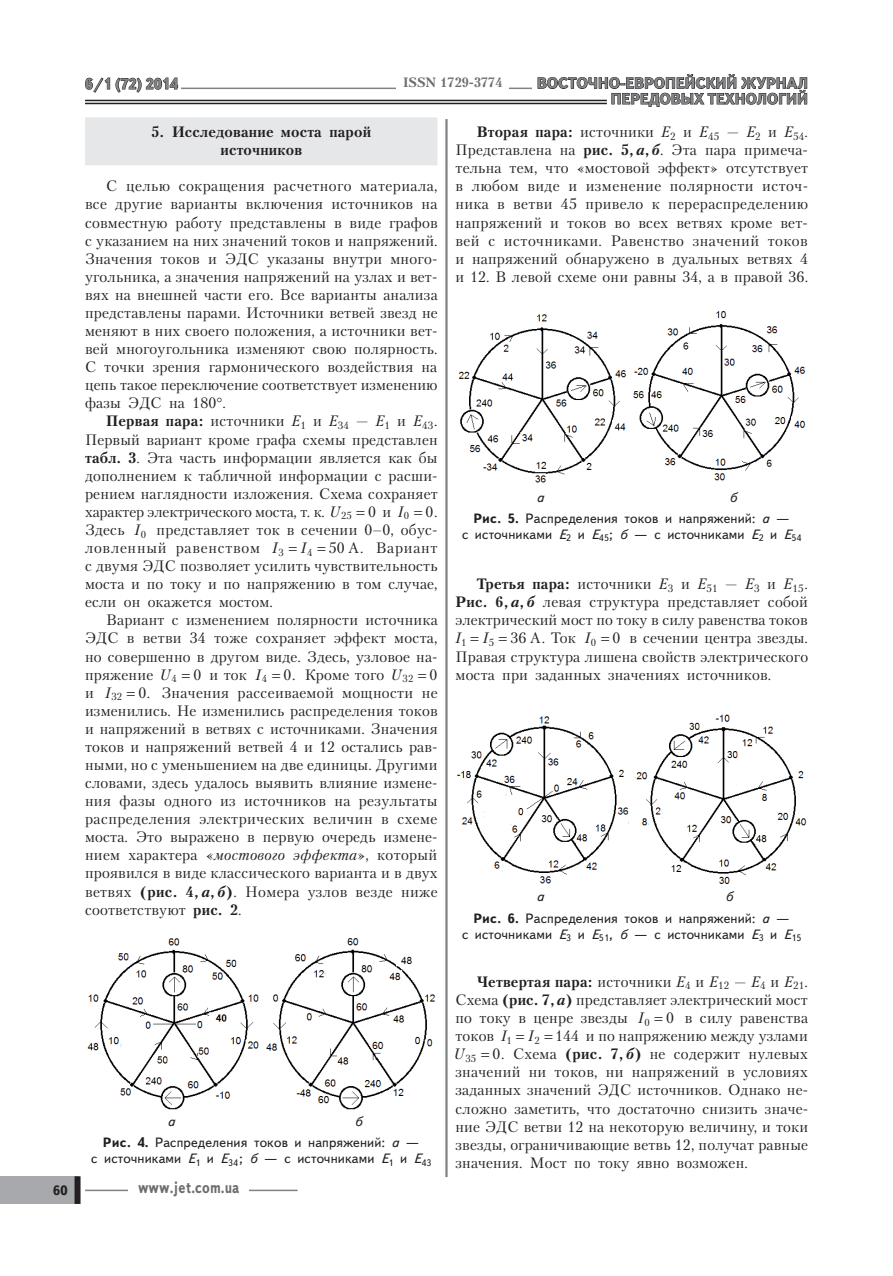
<style>
.page{position:relative;width:893px;height:1276px;background:#fff}
.page>*{position:absolute;margin:0;border:0;box-sizing:border-box;transform-origin:0 0}
.t1{font:700 16.2px "Text Book C";color:#6c6d70;scale:.83 1}
.t2{font:15px/18px "Petersburg C";letter-spacing:.01em;color:#231f20;text-align:justify}
.t3{font:700 15px/15.8px "Text Book C";color:#808285;text-align:right}
.t4{font:700 15px/18px "Petersburg C";letter-spacing:.01em;color:#231f20;text-align:center}
.t5{font:15px "Petersburg C";letter-spacing:.05em;color:#231f20}
.t6{font:italic 15px "Petersburg C";color:#231f20}
.t7{font:13.5px/21.8px "Text Book C";letter-spacing:.01em;color:#231f20}
.t8{font:700 13.5px "Petersburg C";color:#6c6d70}
.t9{font:italic 13.5px "Text Book C";color:#231f20}
.t10{font:700 13.5px "Text Book C";color:#231f20}
.t11{font:10.2px "Petersburg C";color:#231f20}
.s1{font-weight:700}
.s2{font-style:italic}
.s3{font-weight:700;font-style:italic}
</style>
<div class="page">
<svg style="left:537px;top:74px;width:270px;height:33px"></svg>
<svg style="left:85px;top:77px;width:93px;height:16px"></svg>
<hr style="left:85px;top:100px;width:522px;height:1px;background:#231f20">
<hr style="left:85px;top:103px;width:522px;height:1px;background:#231f20">
<hr style="left:181px;top:88px;width:351px;height:1px;background:#808285">
<div style="left:0;top:1176px;width:79px;height:28px;background:#a8a9ad"></div>
<div style="left:75px;top:1176px;width:6px;height:28px;background:#231f20"></div>
<hr style="left:85px;top:1189px;width:213px;height:2px;background:#808285">
<div style="left:129px;top:1183px;width:120px;height:15px;background:#fff"></div>
<div style="left:397px;top:77px;width:112px;height:14px;background:#fff"></div>
<div style="left:85px;top:117px;width:352px;height:48px;background:#e6e7e9"></div>
<img style="left:87px;top:938px;width:172px;height:172px">
<img style="left:266px;top:938px;width:170px;height:172px">
<img style="left:458px;top:314px;width:169px;height:169px">
<img style="left:633px;top:311px;width:173px;height:170px">
<img style="left:457px;top:716px;width:171px;height:168px">
<img style="left:634px;top:714px;width:172px;height:170px">
<hr style="left:445px;top:119px;width:3px;height:1058px;background:#808285">
<p class="t3" style="left:85px;top:76px;width:94px">6/1 (72) 2014</p>
<p class="t8" style="left:403px;top:74px;width:101px">ISSN 1729-3774</p>
<p class="t3" style="left:537px;top:75px;width:273px">Восточно-Европейский журнал передовых технологий</p>
<p class="t4" style="left:151px;top:123px;width:221px">5. Исследование моста парой источников</p>
<p class="t2" style="left:85px;top:177px;width:354px;text-indent:21px">С целью сокращения расчетного материала, все другие варианты включения источников на совместную работу представлены в виде графов с указанием на них значений токов и напряжений.<br>Значения токов и ЭДС указаны внутри много&shy;угольника, а значения напряжений на узлах и вет&shy;вях на внешней части его. Все варианты анализа представлены парами. Источники ветвей звезд не меняют в них своего положения, а источники вет&shy;вей многоугольника изменяют свою полярность.<br>С точки зрения гармонического воздействия на цепь такое переключение соответствует изменению фазы ЭДС на 180 .</p>
<p class="t2" style="left:85px;top:412px;width:354px;text-align:left;text-indent:21px"><span class="s1">Первая пара:</span> источники <span class="s2">Е</span><sub>1</sub> и <span class="s2">Е</span><sub>34</sub> — <span class="s2">Е</span><sub>1</sub> и <span class="s2">Е</span><sub>43</sub>.<br>Первый вариант кроме графа схемы представлен <span class="s1">табл. 3</span>. Эта часть информации является как бы дополнением к табличной информации с расши&shy;рением наглядности изложения. Схема сохраняет характер электрического моста, т. к. <span class="s2">U</span><sub>25</sub> 0 и <span class="s2">I</span><sub>0</sub> 0.<br>Здесь <span class="s2">I</span><sub>0</sub> представляет ток в сечении 0–0, обус&shy;ловленный равенством <span class="s2">I</span></p>
<p class="t5" style="left:301px;top:539px;width:138px"><span class="s2">I</span><sub>4</sub> 50 A. Вариант</p>
<p class="t11" style="left:278px;top:546px;width:7px">3</p>
<p class="t2" style="left:85px;top:556px;width:354px">с двумя ЭДС позволяет усилить чувствительность моста и по току и по напряжению в том случае, если он окажется мостом.</p>
<p class="t2" style="left:85px;top:611px;width:354px;text-indent:21px">Вариант с изменением полярности источника ЭДС в ветви 34 тоже сохраняет эффект моста, но совершенно в другом виде. Здесь, узловое на&shy;пряжение <span class="s2">U</span><sub>4</sub> 0 и ток <span class="s2">I</span><sub>4</sub> 0. Кроме того <span class="s2">U</span><sub>32</sub> 0 и <span class="s2">I</span><sub>32</sub> 0. Значения рассеиваемой мощности не изменились. Не изменились распределения токов и напряжений в ветвях с источниками. Значения токов и напряжений ветвей 4 и 12 остались рав&shy;ными, но с уменьшением на две единицы. Другими словами, здесь удалось выявить влияние измене&shy;ния фазы одного из источников на результаты распределения электрических величин в схеме моста. Это выражено в первую очередь измене&shy;нием характера «<span class="s2">мостового эффекта</span>», который проявился в виде классического варианта и в двух ветвях <span class="s1">(рис. 4,</span> <span class="s3">а</span><span class="s1">,</span> <span class="s3">б</span><span class="s1">)</span>. Номера узлов везде ниже соответствуют <span class="s1">рис. 2</span>.</p>
<p class="t7" style="left:103px;top:1110px;width:318px;text-indent:251px"><span class="s2">б<br></span><span class="s1">Рис. 4.</span> Распределения токов и напряжений: <span class="s2">а</span> —</p>
<p class="t7" style="left:91px;top:1148px;width:342px">с источниками <span class="s2">Е</span><sub>1</sub> и <span class="s2">Е</span><sub>34</sub>; <span class="s2">б</span> — с источниками <span class="s2">Е</span><sub>1</sub> и <span class="s2">Е</span><sub>43</sub></p>
<p class="t9" style="left:168px;top:1113px;width:9px">а</p>
<p class="t10" style="left:53px;top:1182px;width:16px">60</p>
<p class="t1" style="left:138px;top:1178px;width:123px">www.jet.com.ua</p>
<p class="t2" style="left:455px;top:123px;width:354px;text-indent:21px"><span class="s1">Вторая пара:</span> источники <span class="s2">Е</span><sub>2</sub> и <span class="s2">Е</span><sub>45</sub> — <span class="s2">Е</span><sub>2</sub> и <span class="s2">Е</span><sub>54</sub>.<br>Представлена на <span class="s1">рис. 5,</span> <span class="s3">а</span><span class="s1">,</span> <span class="s3">б</span>. Эта пара примеча&shy;тельна тем, что «мостовой эффект» отсутствует в любом виде и изменение полярности источ&shy;ника в ветви 45 привело к перераспределению напряжений и токов во всех ветвях кроме вет&shy;вей с источниками. Равенство значений токов и напряжений обнаружено в дуальных ветвях 4 и 12. В левой схеме они равны 34, а в правой 36.</p>
<p class="t7" style="left:473px;top:486px;width:318px;line-height:21.1px;text-indent:256px"><span class="s2">б<br></span><span class="s1">Рис. 5.</span> Распределения токов и напряжений: <span class="s2">а</span> —</p>
<p class="t7" style="left:462px;top:524px;width:341px">с источниками <span class="s2">Е</span><sub>2</sub> и <span class="s2">Е</span><sub>45</sub>; <span class="s2">б</span> — с источниками <span class="s2">Е</span><sub>2</sub> и <span class="s2">Е</span><sub>54</sub></p>
<p class="t2" style="left:455px;top:575px;width:354px;text-indent:21px"><span class="s1">Третья пара:</span> источники <span class="s2">Е</span><sub>3</sub> и <span class="s2">Е</span><sub>51</sub> — <span class="s2">Е</span><sub>3</sub> и <span class="s2">Е</span><sub>15</sub>.<br><span class="s1">Рис. 6,</span> <span class="s3">а</span><span class="s1">,</span> <span class="s3">б</span> левая структура представляет собой электрический мост по току в силу равенства токов</p>
<p class="t6" style="left:456px;top:629px;width:7px">I</p>
<p class="t2" style="left:483px;top:629px;width:327px"><span class="s2">I</span><sub>5</sub> 36 A. Ток <span class="s2">I</span><sub>0</sub> 0 в сечении центра звезды.</p>
<p class="t9" style="left:537px;top:489px;width:9px">а</p>
<p class="t11" style="left:461px;top:636px;width:7px">1</p>
<p class="t2" style="left:455px;top:647px;width:354px">Правая структура лишена свойств электрического моста при заданных значениях источников.</p>
<p class="t7" style="left:473px;top:885px;width:318px;text-indent:252px"><span class="s2">б<br></span><span class="s1">Рис. 6.</span> Распределения токов и напряжений: <span class="s2">а</span> —</p>
<p class="t7" style="left:462px;top:923px;width:341px">с источниками <span class="s2">Е</span><sub>3</sub> и <span class="s2">Е</span><sub>51</sub>, <span class="s2">б</span> — с источниками <span class="s2">Е</span><sub>3</sub> и <span class="s2">Е</span><sub>15</sub></p>
<p class="t2" style="left:455px;top:972px;width:354px;text-indent:21px"><span class="s1">Четвертая пара:</span> источники <span class="s2">Е</span><sub>4</sub> и <span class="s2">Е</span><sub>12</sub> — <span class="s2">Е</span><sub>4</sub> и <span class="s2">Е</span><sub>21</sub>.<br>Схема <span class="s1">(рис. 7,</span><span class="s3">а</span><span class="s1">)</span> представляет электрический мост по току в ценре звезды <span class="s2">I</span><sub>0</sub> 0 в силу равенства токов <span class="s2">I</span></p>
<p class="t9" style="left:536px;top:888px;width:9px">а</p>
<p class="t2" style="left:528px;top:1026px;width:281px"><span class="s2">I</span><sub>2</sub> 144 и по напряжению между узлами</p>
<p class="t11" style="left:506px;top:1034px;width:7px">1</p>
<p class="t2" style="left:454px;top:1044px;width:356px;text-align:left"><span class="s2">U</span><sub>35</sub> 0. Схема <span class="s1">(рис. 7,</span> <span class="s3">б</span><span class="s1">)</span> не содержит нулевых значений ни токов, ни напряжений в условиях заданных значений ЭДС источников. Однако не&shy;сложно заметить, что достаточно снизить значе&shy;ние ЭДС ветви 12 на некоторую величину, и токи звезды, ограничивающие ветвь 12, получат равные значения. Мост по току явно возможен.</p>
</div>
